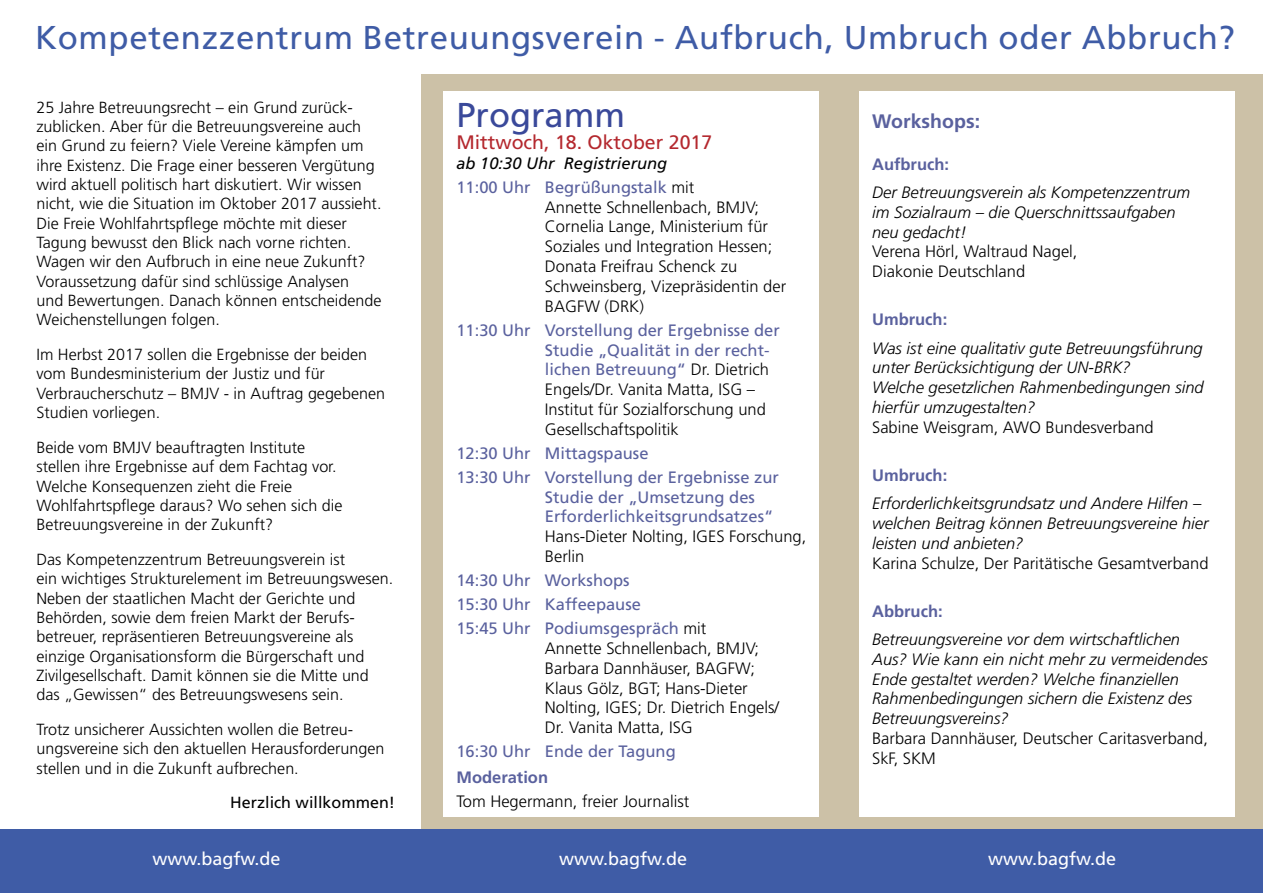
<style>
.page{position:relative;width:1263px;height:893px;background:#fff}
.page>*{position:absolute;margin:0;border:0;box-sizing:border-box;transform-origin:0 0}
.t1{font:34.5px "Frutiger";color:#3a499a}
.t2{font:33px "Frutiger";letter-spacing:.02em;color:#3f5ca6}
.t3{font:19.5px "Frutiger";color:#b4282e}
.t4{font:700 19.5px "Frutiger";color:#5a619e}
.t5{font:18px "Frutiger";color:#fff}
.t6{font:300 16.5px/19.8px "Frutiger";color:#000}
.t7{font:italic 300 16.5px/19.8px "Frutiger";color:#000}
.t8{font:16.5px/24px "Frutiger";color:#5a619e}
.t9{font:italic 16.5px/24px "Frutiger";color:#000}
.t10{font:700 16.5px "Frutiger";color:#5a619e}
.t11{font:300 16.2px/19.4px "Frutiger";color:#000}
.t12{font:16.2px "Frutiger";color:#000}
.s1{font-style:normal;color:#5a619e}
.s2{font-weight:300;font-style:normal}
.s3{font-weight:400;color:#5a619e}
.s4{font-weight:300;color:#000}
</style>
<div class="page">
<div style="left:421px;top:74px;width:842px;height:758px;background:#ccc1a7"></div>
<div style="left:444px;top:91px;width:375px;height:725px;background:#fff"></div>
<div style="left:859px;top:91px;width:376px;height:725px;background:#fff"></div>
<div style="left:0;top:829px;width:1263px;height:64px;background:#3f5ca6"></div>
<h2 class="t2" style="left:35px;top:18px;width:1201px">Kompetenzzentrum Betreuungsverein - Aufbruch, Umbruch oder Abbruch?</h2>
<p class="t11" style="left:36px;top:97px;width:347px">25 Jahre Betreuungsrecht – ein Grund zurück&shy;zublicken. Aber für die Betreuungsvereine auch ein Grund zu feiern? Viele Vereine kämpfen um ihre Existenz. Die Frage einer besseren Vergütung wird aktuell politisch hart diskutiert. Wir wissen nicht, wie die Situation im Oktober 2017 aussieht.<br>Die Freie Wohlfahrtspflege möchte mit dieser Tagung bewusst den Blick nach vorne richten.<br>Wagen wir den Aufbruch in eine neue Zukunft?<br>Voraussetzung dafür sind schlüssige Analysen<br>und Bewertungen. Danach können entscheidende Weichenstellungen folgen.</p>
<p class="t11" style="left:36px;top:345px;width:350px">Im Herbst 2017 sollen die Ergebnisse der beiden vom Bundesministerium der Justiz und für Verbraucherschutz – BMJV - in Auftrag gegebenen Studien vorliegen.</p>
<p class="t11" style="left:36px;top:437px;width:307px">Beide vom BMJV beauftragten Institute stellen ihre Ergebnisse auf dem Fachtag vor.<br>Welche Konsequenzen zieht die Freie Wohlfahrtspflege daraus? Wo sehen sich die Betreuungsvereine in der Zukunft?</p>
<p class="t11" style="left:36px;top:550px;width:358px">Das Kompetenzzentrum Betreuungsverein ist<br>ein wichtiges Strukturelement im Betreuungswesen.<br>Neben der staatlichen Macht der Gerichte und Behörden, sowie dem freien Markt der Berufs&shy;betreuer, repräsentieren Betreuungsvereine als einzige Organisationsform die Bürgerschaft und Zivilgesellschaft. Damit können sie die Mitte und das „Gewissen“ des Betreuungswesens sein.</p>
<p class="t11" style="left:36px;top:720px;width:349px">Trotz unsicherer Aussichten wollen die Betreu&shy;ungsvereine sich den aktuellen Herausforderungen stellen und in die Zukunft aufbrechen.</p>
<p class="t12" style="left:230px;top:793px;width:166px">Herzlich willkommen!</p>
<h1 class="t1" style="left:456px;top:95px;width:170px">Programm</h1>
<p class="t3" style="left:456px;top:131px;width:257px">Mittwoch, 18. Oktober 2017</p>
<p class="t9" style="left:456px;top:151px;width:239px">ab 10:30 Uhr Registrierung<br><span class="s1">11:00 Uhr Begrüßungstalk</span> <span class="s2">mit</span></p>
<p class="t6" style="left:545px;top:197px;width:243px">Annette Schnellenbach, BMJV;<br>Cornelia Lange, Ministerium für<br>Soziales und Integration Hessen;<br>Donata Freifrau Schenck zu<br>Schweinsberg, Vizepräsidentin der<br>BAGFW (DRK)</p>
<p class="t6" style="left:545px;top:320px;width:236px;text-indent:-89px"><span class="s3">11:30 Uhr Vorstellung der Ergebnisse der<br>Studie „Qualität in der recht&shy;lichen Betreuung“</span> Dr. Dietrich<br>Engels/Dr. Vanita Matta, ISG –<br>Institut für Sozialforschung und<br>Gesellschaftspolitik</p>
<p class="t8" style="left:456px;top:441px;width:324px">12:30 Uhr Mittagspause<br>13:30 Uhr Vorstellung der Ergebnisse zur</p>
<p class="t8" style="left:545px;top:487px;width:230px;line-height:19.8px">Studie der „Umsetzung des<br>Erforderlichkeitsgrundsatzes“</p>
<p class="t6" style="left:545px;top:527px;width:263px">Hans-Dieter Nolting, IGES Forschung,<br>Berlin</p>
<p class="t8" style="left:456px;top:568px;width:251px">14:30 Uhr Workshops<br>15:30 Uhr Kaffeepause<br>15:45 Uhr Podiumsgespräch <span class="s4">mit</span></p>
<p class="t6" style="left:545px;top:638px;width:236px">Annette Schnellenbach, BMJV;<br>Barbara Dannhäuser, BAGFW;<br>Klaus Gölz, BGT; Hans-Dieter<br>Nolting, IGES; Dr. Dietrich Engels/<br>Dr. Vanita Matta, ISG</p>
<p class="t8" style="left:456px;top:739px;width:221px">16:30 Uhr Ende der Tagung</p>
<p class="t10" style="left:456px;top:768px;width:93px">Moderation</p>
<p class="t6" style="left:456px;top:791px;width:234px">Tom Hegermann, freier Journalist</p>
<p class="t4" style="left:872px;top:110px;width:109px">Workshops:</p>
<p class="t10" style="left:872px;top:154px;width:78px">Aufbruch:</p>
<p class="t7" style="left:872px;top:182px;width:320px">Der Betreuungsverein als Kompetenzzentrum im Sozialraum – die Querschnittssaufgaben neu gedacht!</p>
<p class="t6" style="left:872px;top:242px;width:207px">Verena Hörl, Waltraud Nagel,<br>Diakonie Deutschland</p>
<p class="t10" style="left:872px;top:310px;width:77px">Umbruch:</p>
<p class="t7" style="left:872px;top:338px;width:333px">Was ist eine qualitativ gute Betreuungsführung unter Berücksichtigung der UN-BRK?<br>Welche gesetzlichen Rahmenbedingungen sind hierfür umzugestalten?</p>
<p class="t6" style="left:872px;top:417px;width:283px">Sabine Weisgram, AWO Bundesverband</p>
<p class="t10" style="left:872px;top:465px;width:77px">Umbruch:</p>
<p class="t7" style="left:872px;top:493px;width:338px">Erforderlichkeitsgrundsatz und Andere Hilfen – welchen Beitrag können Betreuungsvereine hier leisten und anbieten?</p>
<p class="t6" style="left:872px;top:553px;width:338px">Karina Schulze, Der Paritätische Gesamtverband</p>
<p class="t10" style="left:872px;top:601px;width:72px">Abbruch:</p>
<p class="t7" style="left:872px;top:629px;width:337px">Betreuungsvereine vor dem wirtschaftlichen Aus? Wie kann ein nicht mehr zu vermeidendes Ende gestaltet werden? Welche finanziellen Rahmenbedingungen sichern die Existenz des Betreuungsvereins?</p>
<p class="t6" style="left:872px;top:728px;width:337px">Barbara Dannhäuser, Deutscher Caritasverband,<br>SkF, SKM</p>
<p class="t5" style="left:152px;top:848px;width:130px">www.bagfw.de</p>
<p class="t5" style="left:559px;top:848px;width:130px">www.bagfw.de</p>
<p class="t5" style="left:988px;top:848px;width:130px">www.bagfw.de</p>
</div>
